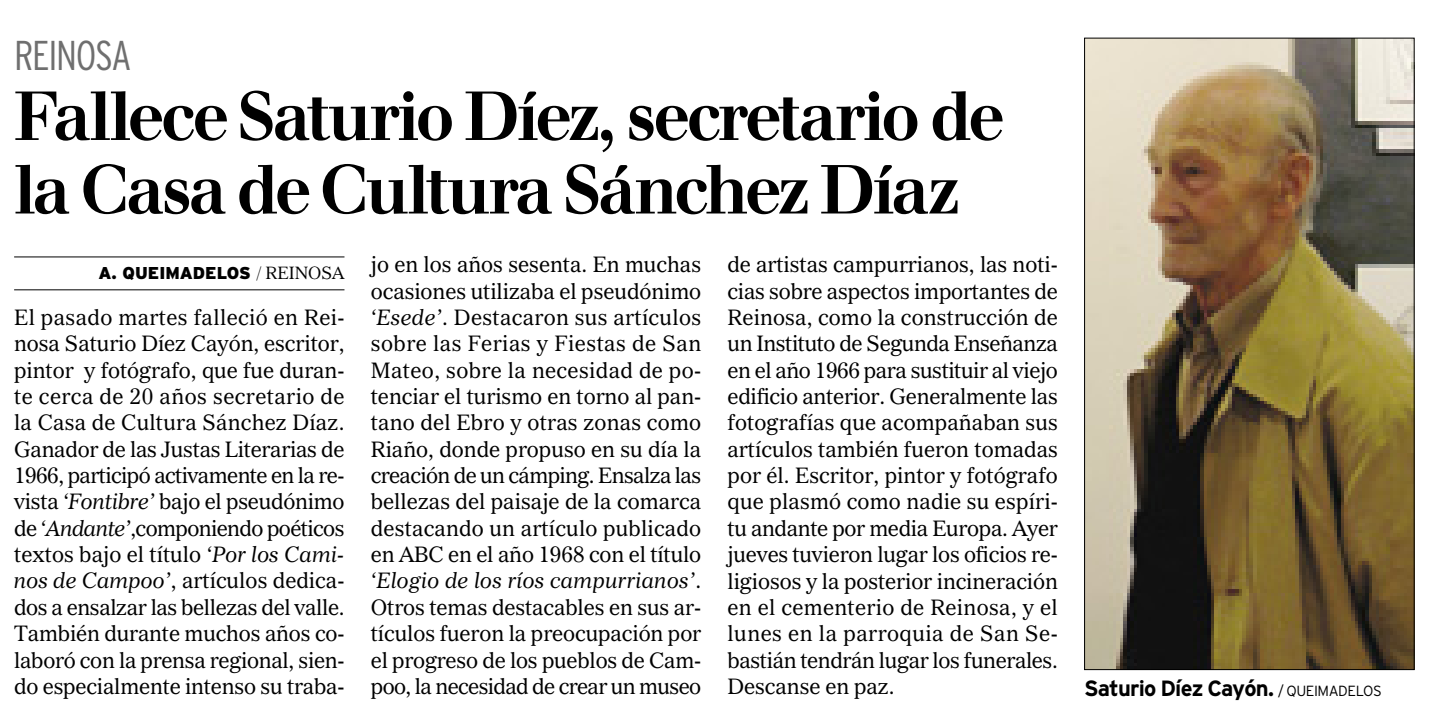
<style>
.page{position:relative;width:1431px;height:712px;background:#fff}
.page>*{position:absolute;margin:0;border:0;box-sizing:border-box;transform-origin:0 0}
.t1{font:500 68.6px/73.5px "Walbaum";letter-spacing:-.04em;color:#000;scale:.95 1}
.t2{font:300 condensed 41.65px "Interstate";letter-spacing:-.03em;color:#6f6f6f}
.t3{font:700 22.05px "Interstate";letter-spacing:-.035em;color:#000}
.t4{font:21.35px/26.2px "Imperial WT10 Roman";letter-spacing:-.01em;color:#000;text-align:justify;scale:.95 1}
.t5{font:italic 21.35px "Imperial WT10";letter-spacing:.015em;color:#000;scale:.95 1}
.t6{font:900 17.15px "Interstate";color:#000}
.s1{font-family:"Imperial WT15 Roman";font-weight:400}
.s2{font-family:"Imperial WT10";font-style:italic}
.s3{font-family:"Imperial WT10 Roman";font-style:normal}
.s4{font-weight:300;font-size:14.7px}
</style>
<div class="page">
<hr style="left:14px;top:256px;width:330px;height:1px;background:#000">
<hr style="left:14px;top:289px;width:330px;height:1px;background:#000">
<img style="left:1086px;top:40px;width:327px;height:628px">
<h2 class="t2" style="left:14px;top:40px;width:119px">REINOSA</h2>
<h1 class="t1" style="left:14px;top:86px;width:1043px">Fallece Saturio Díez, secretario de la Casa de Cultura Sánchez Díaz</h1>
<p class="t6" style="left:98px;top:267px;width:248px">A. QUEIMADELOS <span class="s1">/ REINOSA</span></p>
<p class="t4" style="left:14px;top:306px;width:349px">El pasado martes falleció en Rei&shy;nosa Saturio Díez Cayón, escritor, pintor y fotógrafo, que fue duran&shy;te cerca de 20 años secretario de la Casa de Cultura Sánchez Díaz.<br>Ganador de las Justas Literarias de 1966, participó activamente en la re&shy;vista <span class="s2">‘Fontibre’</span> bajo el pseudónimo de <span class="s2">‘Andante’</span>,componiendo poéticos textos bajo el título <span class="s2">‘Por los Cami&shy;nos de Campoo’</span>, artículos dedica&shy;dos a ensalzar las bellezas del valle.<br>También durante muchos años co&shy;laboró con la prensa regional, sien&shy;do especialmente intenso su traba-</p>
<p class="t4" style="left:371px;top:254px;width:349px">jo en los años sesenta. En muchas ocasiones utilizaba el pseudónimo <span class="s2">‘Esede’</span>. Destacaron sus artículos sobre las Ferias y Fiestas de San Mateo, sobre la necesidad de po&shy;tenciar el turismo en torno al pan&shy;tano del Ebro y otras zonas como Riaño, donde propuso en su día la creación de un cámping. Ensalza las bellezas del paisaje de la comarca destacando un artículo publicado en ABC en el año 1968 con el título</p>
<p class="t5" style="left:371px;top:572px;width:349px">‘Elogio de los ríos campurrianos’<span class="s3">.</span></p>
<p class="t4" style="left:371px;top:596px;width:349px">Otros temas destacables en sus ar&shy;tículos fueron la preocupación por el progreso de los pueblos de Cam&shy;poo, la necesidad de crear un museo</p>
<p class="t4" style="left:727px;top:254px;width:349px">de artistas campurrianos, las noti&shy;cias sobre aspectos importantes de Reinosa, como la construcción de un Instituto de Segunda Enseñanza en el año 1966 para sustituir al viejo edificio anterior. Generalmente las fotografías que acompañaban sus artículos también fueron tomadas por él. Escritor, pintor y fotógrafo que plasmó como nadie su espíri&shy;tu andante por media Europa. Ayer jueves tuvieron lugar los oficios re&shy;ligiosos y la posterior incineración en el cementerio de Reinosa, y el lunes en la parroquia de San Se&shy;bastián tendrán lugar los funerales.<br>Descanse en paz.</p>
<p class="t3" style="left:1084px;top:680px;width:299px">Saturio Díez Cayón. <span class="s4">/ QUEIMADELOS</span></p>
</div>
